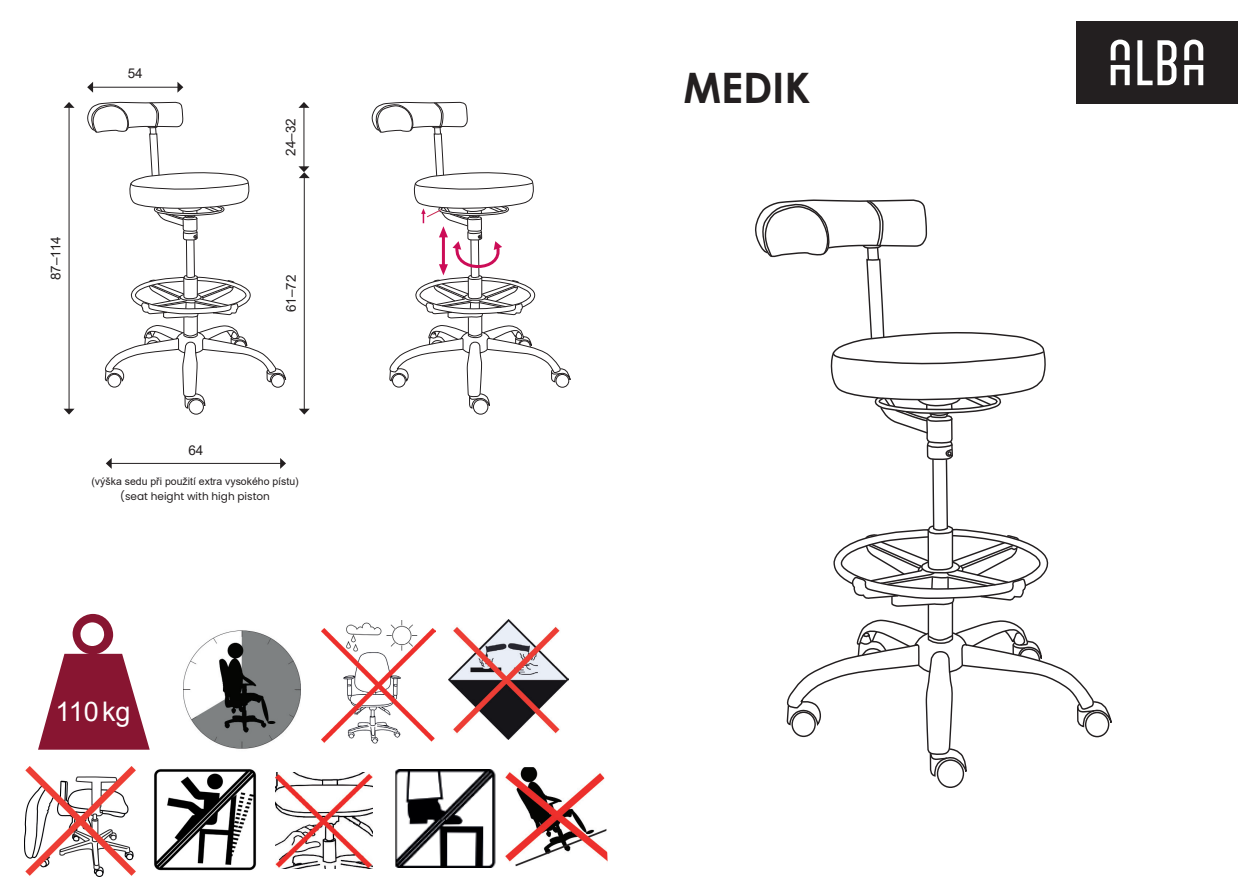
<style>
.page{position:relative;width:1259px;height:893px;background:#fff}
.page>*{position:absolute;margin:0;border:0;box-sizing:border-box;transform-origin:0 0}
.t1{font:700 42px "Century Gothic";color:#231f20}
.t2{font:27px "Arial";color:#fff}
.t3{font:13.5px "Arial";color:#231f20}
.t4{font:10.5px "Arial";color:#231f20}
.t5{font:10.5px "Poppins";color:#231f20}
</style>
<div class="page">
<svg style="left:755px;top:199px;width:357px;height:589px"></svg>
<div style="left:1076px;top:21px;width:161px;height:83px;background:#231f20"></div>
<svg style="left:1137px;top:40px;width:39px;height:45px"></svg>
<svg style="left:1110px;top:40px;width:19px;height:45px"></svg>
<svg style="left:1184px;top:40px;width:19px;height:45px"></svg>
<img style="left:505px;top:767px;width:103px;height:100px">
<img style="left:25px;top:766px;width:111px;height:111px">
<img style="left:395px;top:769px;width:101px;height:99px">
<img style="left:275px;top:772px;width:97px;height:97px">
<img style="left:183px;top:630px;width:117px;height:119px">
<img style="left:449px;top:619px;width:120px;height:120px">
<img style="left:322px;top:620px;width:113px;height:124px">
<img style="left:154px;top:769px;width:103px;height:102px">
<svg style="left:38px;top:614px;width:112px;height:136px"></svg>
<div style="left:473px;top:399px;width:15px;height:16px;border:1px solid #231f20;border-radius:50%"></div>
<div style="left:189px;top:399px;width:15px;height:16px;border:1px solid #231f20;border-radius:50%"></div>
<svg style="left:87px;top:102px;width:200px;height:310px"></svg>
<hr style="left:111px;top:463px;width:170px;height:1px;background:#231f20">
<svg style="left:106px;top:458px;width:6px;height:11px"></svg>
<svg style="left:280px;top:458px;width:6px;height:11px"></svg>
<hr style="left:69px;top:107px;width:1px;height:303px;background:#231f20">
<svg style="left:64px;top:409px;width:10px;height:6px"></svg>
<svg style="left:64px;top:102px;width:11px;height:6px"></svg>
<hr style="left:92px;top:87px;width:86px;height:1px;background:#231f20">
<svg style="left:87px;top:82px;width:6px;height:11px"></svg>
<svg style="left:177px;top:82px;width:6px;height:11px"></svg>
<hr style="left:304px;top:177px;width:1px;height:233px;background:#231f20">
<svg style="left:299px;top:409px;width:11px;height:6px"></svg>
<hr style="left:303px;top:107px;width:1px;height:60px;background:#231f20">
<svg style="left:298px;top:166px;width:12px;height:12px"></svg>
<svg style="left:298px;top:102px;width:11px;height:6px"></svg>
<svg style="left:372px;top:102px;width:199px;height:310px"></svg>
<p class="t3" style="left:47px;top:280px;width:46px;rotate:-90deg">87–114</p>
<p class="t3" style="left:128px;top:64px;width:17px">54</p>
<p class="t3" style="left:281px;top:156px;width:39px;rotate:-90deg">24–32</p>
<p class="t3" style="left:282px;top:312px;width:39px;rotate:-90deg">61–72</p>
<p class="t3" style="left:188px;top:441px;width:17px">64</p>
<p class="t4" style="left:91px;top:474px;width:209px">(výška sedu při použití extra vysokého pístu)</p>
<p class="t5" style="left:120px;top:490px;width:151px">(seat height with high piston</p>
<p class="t2" style="left:56px;top:693px;width:76px">110kg</p>
<p class="t1" style="left:683px;top:56px;width:128px">MEDIK</p>
</div>
